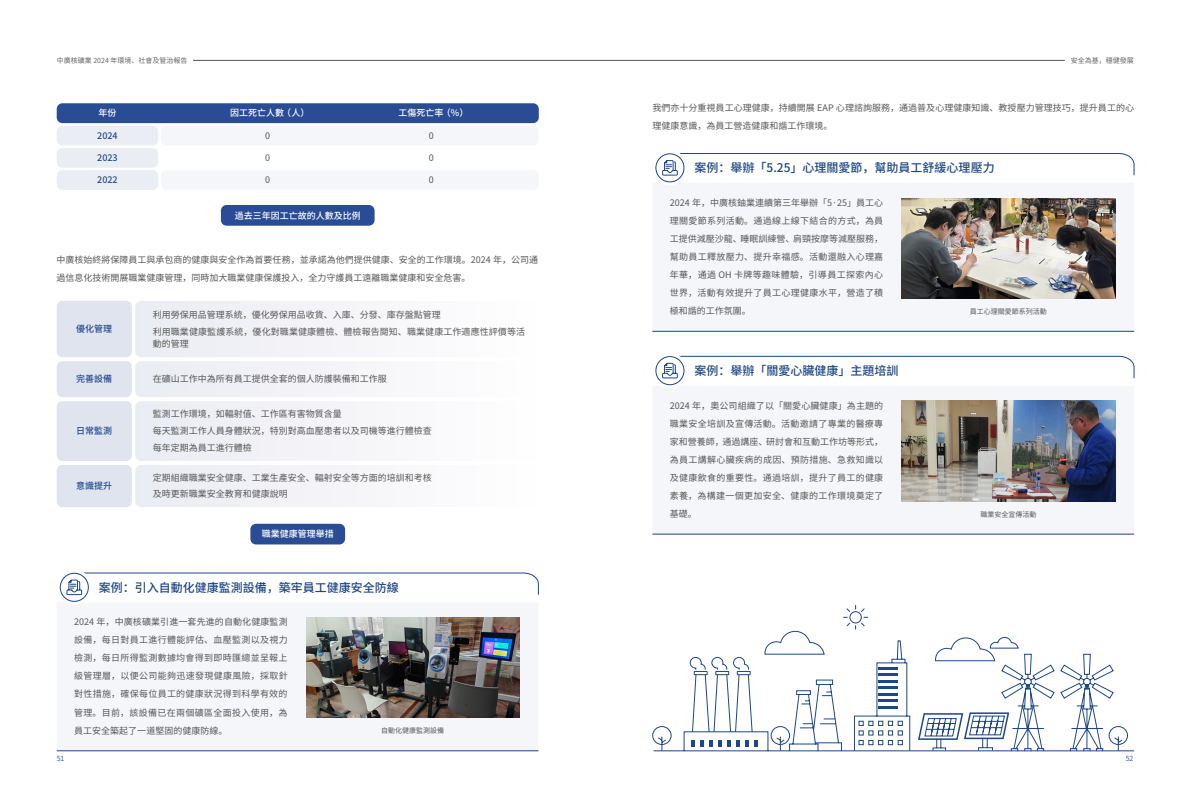
<style>
.page{position:relative;width:1191px;height:808px;background:#fff}
.page>*{position:absolute;margin:0;border:0;box-sizing:border-box;transform-origin:0 0}
.t1{font:500 12px "Source Han Sans CN";color:#1d4685}
.t2{font:9px/18px "Source Han Sans CN";color:#585757}
.t3{font:500 9px "Source Han Sans CN";color:#fff}
.t4{font:500 9px "Source Han Sans CN";color:#23498d}
.t5{font:7px "Source Han Sans CN";color:#585757}
.t6{font:7px "Source Han Sans CN";color:#585757}
.t7{font:7px "Source Han Sans CN";color:#23498d}
</style>
<div class="page">
<div style="left:250px;top:524px;width:95px;height:20px;background:#294c95;border-radius:6px"></div>
<div style="left:57px;top:103px;width:482px;height:20px;background:#294c95;border-radius:6px"></div>
<div style="left:57px;top:126px;width:101px;height:20px;background:#eaedf4;border-radius:6px"></div>
<div style="left:57px;top:148px;width:101px;height:20px;background:#eaedf4;border-radius:6px"></div>
<div style="left:161px;top:126px;width:378px;height:20px;background:#f4f6fa;border-radius:6px"></div>
<div style="left:57px;top:170px;width:101px;height:20px;background:#eaedf4;border-radius:6px"></div>
<div style="left:161px;top:170px;width:378px;height:20px;background:#f4f6fa;border-radius:6px"></div>
<div style="left:57px;top:301px;width:75px;height:56px;background:#dfe4ef;border-radius:6px"></div>
<div style="left:57px;top:361px;width:75px;height:36px;background:#dfe4ef;border-radius:6px"></div>
<div style="left:57px;top:465px;width:75px;height:42px;background:#dfe4ef;border-radius:6px"></div>
<div style="left:57px;top:401px;width:75px;height:60px;background:#dfe4ef;border-radius:6px"></div>
<div style="left:135px;top:301px;width:404px;height:56px;background:#f5f5f8;border-radius:6px"></div>
<div style="left:135px;top:361px;width:404px;height:36px;background:#f5f5f8;border-radius:6px"></div>
<div style="left:135px;top:465px;width:404px;height:42px;background:#f5f5f8;border-radius:6px"></div>
<div style="left:135px;top:401px;width:404px;height:60px;background:#f5f5f8;border-radius:6px"></div>
<div style="left:57px;top:603px;width:481px;height:147px;background:#f4f6f9"></div>
<div style="left:652px;top:183px;width:482px;height:148px;background:#f4f6f9"></div>
<div style="left:652px;top:386px;width:482px;height:148px;background:#f4f6f9"></div>
<hr style="left:57px;top:750px;width:481px;height:1px;background:#1d4685">
<hr style="left:652px;top:331px;width:482px;height:1px;background:#1d4685">
<hr style="left:652px;top:534px;width:482px;height:1px;background:#1d4685">
<svg style="left:57px;top:570px;width:35px;height:35px"></svg>
<svg style="left:652px;top:150px;width:35px;height:35px"></svg>
<svg style="left:652px;top:353px;width:35px;height:35px"></svg>
<div style="left:60px;top:573px;width:29px;height:29px;border:1px solid #1d4685;border-radius:50%"></div>
<div style="left:655px;top:154px;width:29px;height:28px;border:1px solid #1d4685;border-radius:50%"></div>
<div style="left:655px;top:356px;width:29px;height:29px;border:1px solid #1d4685;border-radius:50%"></div>
<svg style="left:66px;top:572px;width:473px;height:23px"></svg>
<svg style="left:662px;top:153px;width:472px;height:23px"></svg>
<svg style="left:662px;top:356px;width:472px;height:23px"></svg>
<img style="left:306px;top:617px;width:213px;height:101px">
<img style="left:901px;top:198px;width:214px;height:100px">
<img style="left:901px;top:401px;width:214px;height:100px">
<svg style="left:652px;top:653px;width:476px;height:99px"></svg>
<svg style="left:764px;top:605px;width:255px;height:146px"></svg>
<div style="left:221px;top:205px;width:153px;height:21px;background:#294c95;border-radius:6px"></div>
<hr style="left:193px;top:60px;width:871px;height:1px;background:#585757">
<p class="t5" style="left:57px;top:56px;width:132px">中廣核礦業 2024 年環境、社會及管治報告</p>
<p class="t5" style="left:1070px;top:56px;width:64px">安全為基，穩健發展</p>
<p class="t3" style="left:98px;top:108px;width:19px">年份</p>
<p class="t3" style="left:230px;top:108px;width:81px">因工死亡人數（人）</p>
<p class="t4" style="left:97px;top:153px;width:22px">2023</p>
<p class="t4" style="left:97px;top:175px;width:22px">2022</p>
<p class="t4" style="left:97px;top:130px;width:22px">2024</p>
<p class="t2" style="left:265px;top:127px;width:6px">0</p>
<p class="t2" style="left:265px;top:171px;width:6px">0</p>
<p class="t2" style="left:265px;top:149px;width:6px">0</p>
<p class="t3" style="left:235px;top:210px;width:128px">過去三年因工亡故的人數及比例</p>
<p class="t3" style="left:398px;top:108px;width:71px">工傷死亡率（%）</p>
<p class="t2" style="left:429px;top:149px;width:6px">0</p>
<p class="t2" style="left:429px;top:127px;width:6px">0</p>
<p class="t2" style="left:429px;top:171px;width:6px">0</p>
<p class="t2" style="left:56px;top:251px;width:483px">中廣核始終將保障員工與承包商的健康與安全作為首要任務，並承諾為他們提供健康、安全的工作環境。2024 年，公司通過信息化技術開展職業健康管理，同時加大職業健康保護投入，全力守護員工遠離職業健康和安全危害。</p>
<p class="t4" style="left:76px;top:324px;width:37px">優化管理</p>
<p class="t4" style="left:76px;top:374px;width:37px">完善設備</p>
<p class="t4" style="left:76px;top:426px;width:37px">日常監測</p>
<p class="t4" style="left:76px;top:481px;width:37px">意識提升</p>
<p class="t2" style="left:153px;top:305px;width:290px">利用勞保用品管理系統，優化勞保用品收貨、入庫、分發、庫存盤點管理</p>
<p class="t2" style="left:153px;top:326px;width:374px;line-height:12px">利用職業健康監護系統，優化對職業健康體檢、體檢報告閱知、職業健康工作適應性評價等活動的管理</p>
<p class="t2" style="left:153px;top:370px;width:236px">在礦山工作中為所有員工提供全套的個人防護裝備和工作服</p>
<p class="t2" style="left:153px;top:406px;width:281px;line-height:16.9px">監測工作環境，如輻射值、工作區有害物質含量<br>每天監測工作人員身體狀況，特別對高血壓患者以及司機等進行體檢查每年定期為員工進行體檢</p>
<p class="t2" style="left:153px;top:469px;width:281px;line-height:16.7px">定期組織職業安全健康、工業生產安全、輻射安全等方面的培訓和考核及時更新職業安全教育和健康說明</p>
<p class="t3" style="left:262px;top:529px;width:73px">職業健康管理舉措</p>
<h1 class="t1" style="left:99px;top:581px;width:302px">案例：引入自動化健康監測設備，築牢員工健康安全防線</h1>
<p class="t2" style="left:74px;top:613px;width:215px;text-align:justify">2024 年，中廣核礦業引進一套先進的自動化健康監測設備，每日對員工進行體能評估、血壓監測以及視力檢測，每日所得監測數據均會得到即時匯總並呈報上級管理層，以便公司能夠迅速發現健康風險，採取針對性措施，確保每位員工的健康狀況得到科學有效的管理。目前，該設備已在兩個礦區全面投入使用，為員工安全築起了一道堅固的健康防線。</p>
<p class="t6" style="left:381px;top:727px;width:64px">自動化健康監測設備</p>
<p class="t2" style="left:652px;top:99px;width:483px">我們亦十分重視員工心理健康，持續開展 EAP 心理諮詢服務，通過普及心理健康知識、教授壓力管理技巧，提升員工的心理健康意識，為員工營造健康和諧工作環境。</p>
<h1 class="t1" style="left:694px;top:161px;width:302px">案例：舉辦「5.25」心理關愛節，幫助員工舒緩心理壓力</h1>
<p class="t2" style="left:670px;top:194px;width:215px;text-align:justify">2024 年，中廣核鈾業連續第三年舉辦「5·25」員工心理關愛節系列活動。通過線上線下結合的方式，為員工提供減壓沙龍、睡眠訓練營、肩頸按摩等減壓服務，幫助員工釋放壓力、提升幸福感。活動還融入心理嘉年華，通過 OH 卡牌等趣味體驗，引導員工探索內心世界，活動有效提升了員工心理健康水平，營造了積極和諧的工作氛圍。</p>
<h1 class="t1" style="left:694px;top:364px;width:205px">案例：舉辦「關愛心臟健康」主題培訓</h1>
<p class="t2" style="left:670px;top:397px;width:215px;text-align:justify">2024 年，奧公司組織了以「關愛心臟健康」為主題的職業安全培訓及宣傳活動。活動邀請了專業的醫療專家和營養師，通過講座、研討會和互動工作坊等形式，為員工講解心臟疾病的成因、預防措施、急救知識以及健康飲食的重要性。通過培訓，提升了員工的健康素養，為構建一個更加安全、健康的工作環境奠定了基礎。</p>
<p class="t6" style="left:970px;top:307px;width:78px">員工心理關愛節系列活動</p>
<p class="t6" style="left:980px;top:510px;width:57px">職業安全宣傳活動</p>
<p class="t7" style="left:57px;top:754px;width:9px">51</p>
<p class="t7" style="left:1125px;top:754px;width:9px">52</p>
</div>
